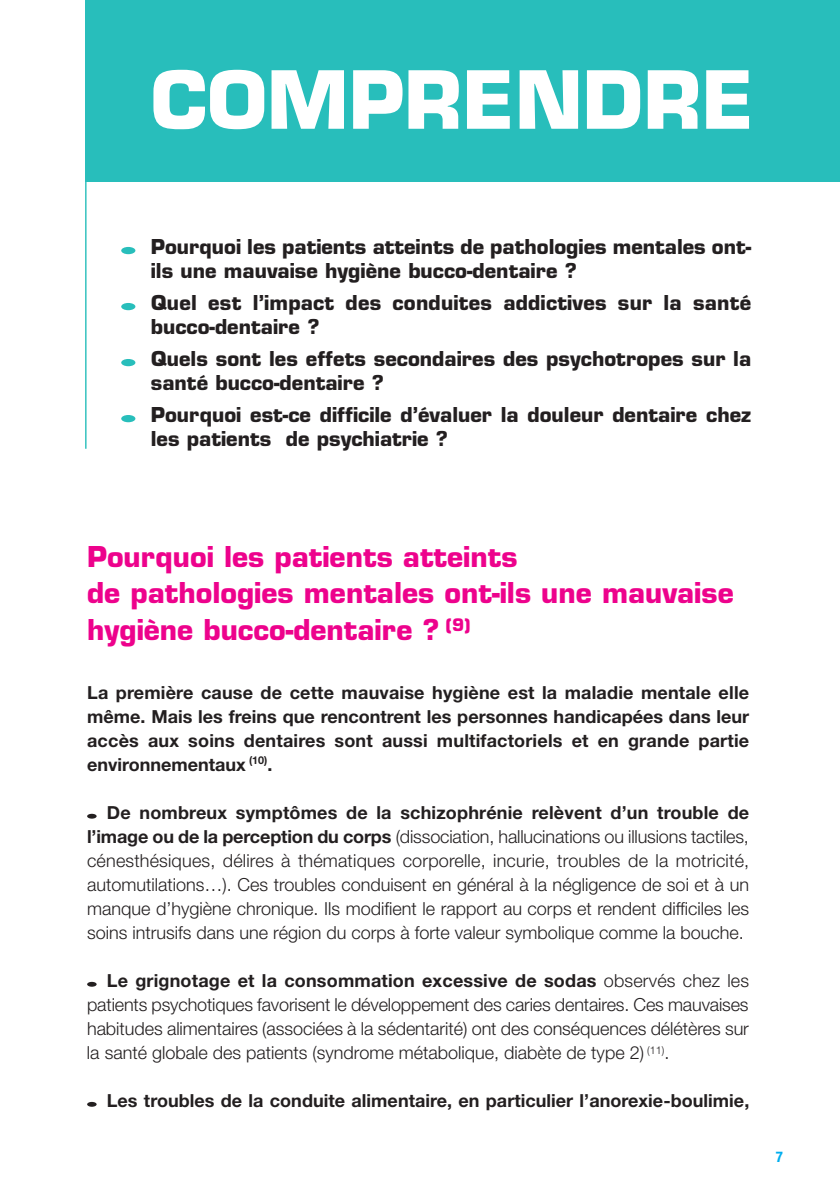
<style>
.page{position:relative;width:840px;height:1191px;background:#fff}
.page>*{position:absolute;margin:0;border:0;box-sizing:border-box;transform-origin:0 0}
.t1{font:700 78px "Eurostile";color:#fff}
.t2{font:700 28px/36px "Eurostile";color:#ed028c}
.t3{font:700 20px/24px "Eurostile";color:#231f20}
.t4{font:300 18px/24px "Helvetica Neue";color:#231f20;text-align:justify}
.t5{font:700 18px/24px "Helvetica Neue";color:#231f20;text-align:justify}
.t6{font:700 condensed 14.8px "Helvetica Neue LT";color:#00aeef}
.s1{font-weight:700}
</style>
<div class="page">
<div style="left:85px;top:0;width:754px;height:182px;background:#28bebb"></div>
<hr style="left:85px;top:0;width:1px;height:449px;background:#28bebb">
<svg style="left:87px;top:813px;width:10px;height:5px"></svg>
<svg style="left:87px;top:981px;width:10px;height:5px"></svg>
<svg style="left:87px;top:1101px;width:10px;height:5px"></svg>
<div style="left:121px;top:247px;width:14px;height:7px;background:#28bebb;border-radius:50%"></div>
<div style="left:121px;top:303px;width:14px;height:7px;background:#28bebb;border-radius:50%"></div>
<div style="left:121px;top:359px;width:14px;height:7px;background:#28bebb;border-radius:50%"></div>
<div style="left:121px;top:415px;width:14px;height:7px;background:#28bebb;border-radius:50%"></div>
<h1 class="t1" style="left:151px;top:70px;width:604px">COMPRENDRE</h1>
<p class="t3" style="left:151px;top:237px;width:601px">Pourquoi les patients atteints de pathologies mentales ont&shy;ils une mauvaise hygiène bucco-dentaire ?</p>
<p class="t3" style="left:151px;top:293px;width:601px">Quel est l’impact des conduites addictives sur la santé bucco-dentaire ?</p>
<p class="t3" style="left:151px;top:349px;width:601px">Quels sont les effets secondaires des psychotropes sur la santé bucco-dentaire ?</p>
<p class="t3" style="left:151px;top:405px;width:601px">Pourquoi est-ce difficile d’évaluer la douleur dentaire chez les patients de psychiatrie ?</p>
<h2 class="t2" style="left:87px;top:542px;width:647px">Pourquoi les patients atteints<br>de pathologies mentales ont-ils une mauvaise hygiène bucco-dentaire ? <sup>(9)</sup></h2>
<p class="t5" style="left:87px;top:679px;width:663px">La première cause de cette mauvaise hygiène est la maladie mentale elle même. Mais les freins que rencontrent les personnes handicapées dans leur accès aux soins dentaires sont aussi multifactoriels et en grande partie environnementaux <sup>(10)</sup>.</p>
<p class="t4" style="left:87px;top:799px;width:663px;text-indent:20px"><span class="s1">De nombreux symptômes de la schizophrénie relèvent d’un trouble de l’image ou de la perception du corps</span> (dissociation, hallucinations ou illusions tactiles, cénesthésiques, délires à thématiques corporelle, incurie, troubles de la motricité, automutilations…). Ces troubles conduisent en général à la négligence de soi et à un manque d’hygiène chronique. Ils modifient le rapport au corps et rendent difficiles les soins intrusifs dans une région du corps à forte valeur symbolique comme la bouche.</p>
<p class="t4" style="left:87px;top:967px;width:663px;text-indent:20px"><span class="s1">Le grignotage et la consommation excessive de sodas</span> observés chez les patients psychotiques favorisent le développement des caries dentaires. Ces mauvaises habitudes alimentaires (associées à la sédentarité) ont des conséquences délétères sur la santé globale des patients (syndrome métabolique, diabète de type 2) <sup>(11)</sup>.</p>
<p class="t5" style="left:107px;top:1087px;width:643px">Les troubles de la conduite alimentaire, en particulier l’anorexie-boulimie,</p>
<p class="t6" style="left:775px;top:1151px;width:9px">7</p>
</div>
